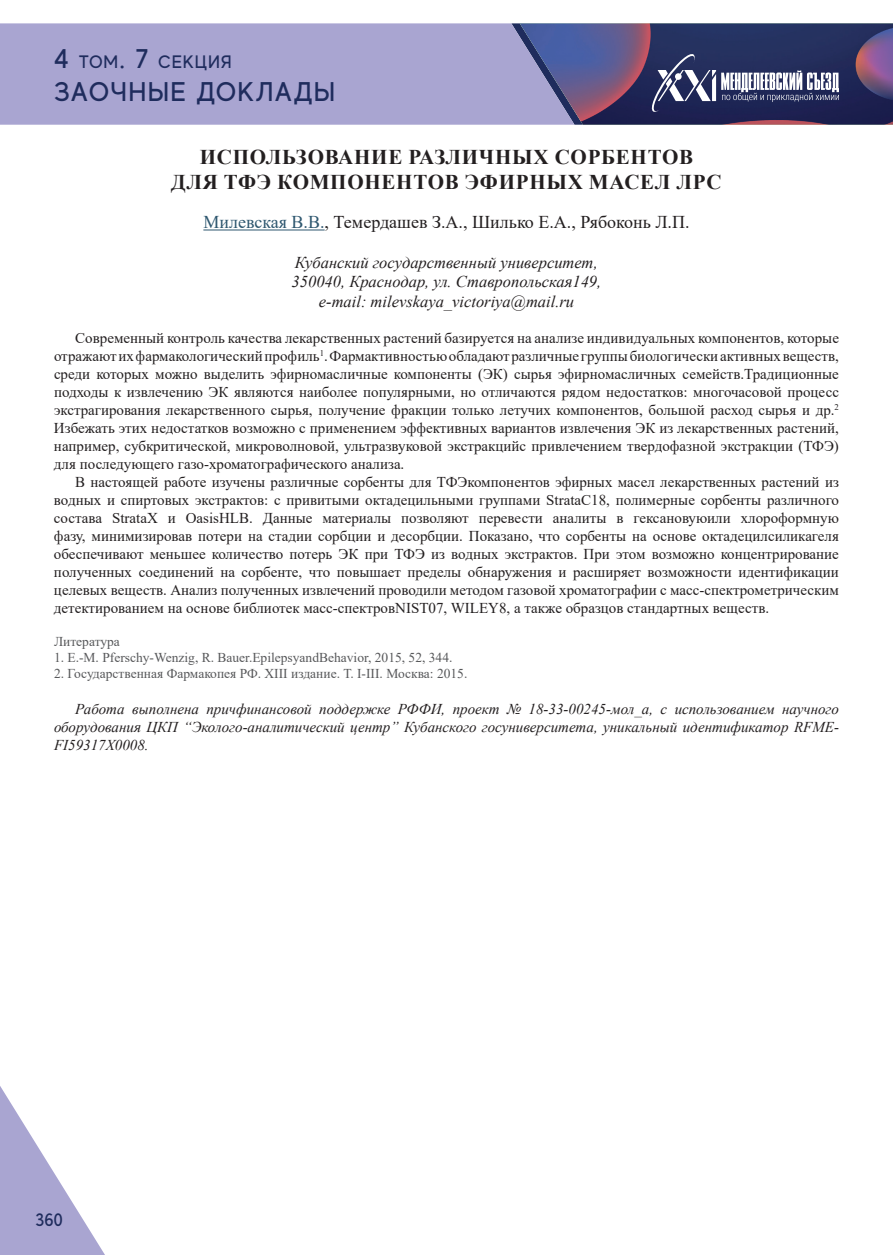
<style>
.page{position:relative;width:893px;height:1255px;background:#fff}
.page>*{position:absolute;margin:0;border:0;box-sizing:border-box;transform-origin:0 0}
.t1{font:500 27px "MADE Evolve Sans";letter-spacing:.05em;color:#1f2c5d}
.t2{font:700 21px/25.2px "Times New Roman";letter-spacing:.035em;color:#231f20;text-align:center}
.t3{font:18px "Times New Roman";color:#231f20}
.t4{font:500 18px "MADE Evolve Sans";letter-spacing:.05em;color:#1f2c5d}
.t5{font:italic 16.5px/19.8px "Times New Roman";color:#231f20;text-align:center}
.t6{font:15px/18px "Times New Roman";color:#231f20;text-align:justify}
.t7{font:italic 15px/18px "Times New Roman";color:#231f20;text-align:justify}
.t8{font:13.5px "Times New Roman";color:#57585a}
.s1{font-size:27px}
.s2{color:#2e576f}
</style>
<div class="page">
<div style="left:0;top:23px;width:511px;height:102px;background:#a9a5d1"></div>
<svg style="left:0;top:1086px;width:105px;height:168px"></svg>
<svg style="left:511px;top:23px;width:382px;height:102px;background:#51507b"></svg>
<hr style="left:203px;top:229px;width:122px;height:1px;background:#2e576f">
<p class="t4" style="left:54px;top:51px;width:179px"><span class="s1">4</span> ТОМ<span class="s1">. 7</span> СЕКЦИЯ</p>
<h1 class="t1" style="left:54px;top:74px;width:283px">ЗАОЧНЫЕ ДОКЛАДЫ</h1>
<h2 class="t2" style="left:171px;top:144px;width:552px">ИСПОЛЬЗОВАНИЕ РАЗЛИЧНЫХ СОРБЕНТОВ<br>ДЛЯ ТФЭ КОМПОНЕНТОВ ЭФИРНЫХ МАСЕЛ ЛРС</h2>
<p class="t3" style="left:203px;top:209px;width:488px"><span class="s2">Милевская В.В.</span>, Темердашев З.А., Шилько Е.А., Рябоконь Л.П.</p>
<p class="t5" style="left:292px;top:252px;width:311px">Кубанский государственный университет,<br>350040, Краснодар, ул. Ставропольская149, e-mail: milevskaya_victoriya@mail.ru</p>
<p class="t6" style="left:54px;top:329px;width:786px;text-indent:21px">Современный контроль качества лекарственных растений базируется на анализе индивидуальных компонентов, которые отражают их фармакологический профиль<sup>1</sup>. Фармактивностью обладают различные группы биологически активных веществ, среди которых можно выделить эфирномасличные компоненты (ЭК) сырья эфирномасличных семейств.Традиционные подходы к извлечению ЭК являются наиболее популярными, но отличаются рядом недостатков: многочасовой процесс экстрагирования лекарственного сырья, получение фракции только летучих компонентов, большой расход сырья и др.<sup>2<br></sup>Избежать этих недостатков возможно с применением эффективных вариантов извлечения ЭК из лекарственных растений, например, субкритической, микроволновой, ультразвуковой экстракцийс привлечением твердофазной экстракции (ТФЭ) для последующего газо-хроматографического анализа.</p>
<p class="t6" style="left:54px;top:473px;width:786px;text-indent:21px">В настоящей работе изучены различные сорбенты для ТФЭкомпонентов эфирных масел лекарственных растений из водных и спиртовых экстрактов: с привитыми октадецильными группами StrataC18, полимерные сорбенты различного состава StrataХ и OasisHLB. Данные материалы позволяют перевести аналиты в гексановуюили хлороформную фазу, минимизировав потери на стадии сорбции и десорбции. Показано, что сорбенты на основе октадецилсиликагеля обеспечивают меньшее количество потерь ЭК при ТФЭ из водных экстрактов. При этом возможно концентрирование полученных соединений на сорбенте, что повышает пределы обнаружения и расширяет возможности идентификации целевых веществ. Анализ полученных извлечений проводили методом газовой хроматографии с масс-спектрометрическим детектированием на основе библиотек масс-спектровNIST07, WILEY8, а также образцов стандартных веществ.</p>
<p class="t8" style="left:54px;top:631px;width:67px">Литература</p>
<p class="t8" style="left:54px;top:648px;width:400px">1. E.-M. Pferschy-Wenzig, R. Bauer.EpilepsyandBehavior, 2015, 52, 344.</p>
<p class="t8" style="left:54px;top:664px;width:415px">2. Государственная Фармакопея РФ. ХIII издание. Т. I-III. Москва: 2015.</p>
<p class="t7" style="left:54px;top:700px;width:786px;text-indent:21px">Работа выполнена причфинансовой поддержке РФФИ, проект № 18-33-00245-мол_а, с использованием научного оборудования ЦКП “Эколого-аналитический центр” Кубанского госуниверситета, уникальный идентификатор RFME-FI59317X0008.</p>
<p class="t4" style="left:35px;top:1208px;width:29px">360</p>
</div>
